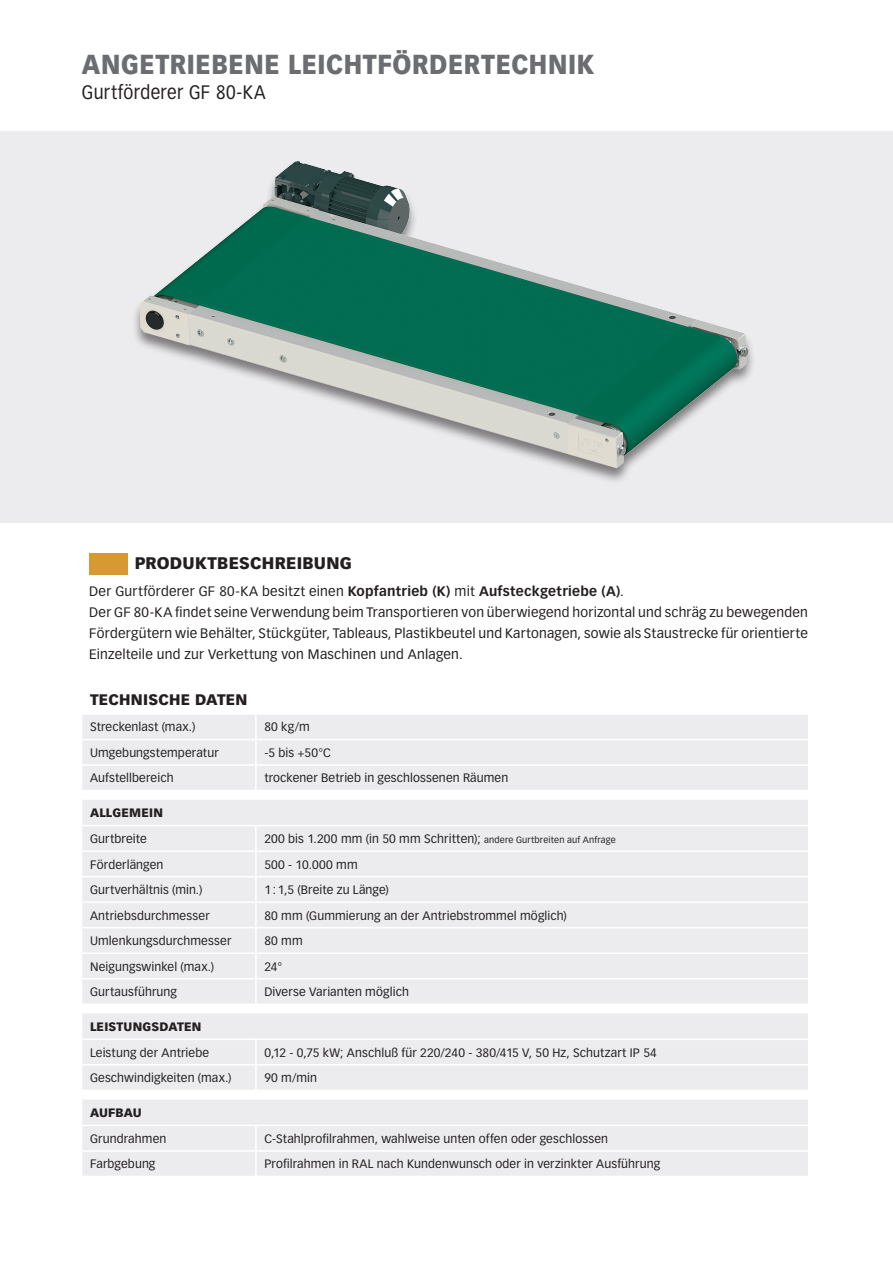
<style>
.page{position:relative;width:893px;height:1263px;background:#fff}
.page>*{position:absolute;margin:0;border:0;box-sizing:border-box;transform-origin:0 0}
.t1{font:900 27px "Vectora LT Std";letter-spacing:.02em;color:#6c6d70;scale:.9 1}
.t2{font:19.2px "Vectora LT Std";letter-spacing:.02em;color:#231f20;scale:.9 1}
.t3{font:900 16.5px "Vectora LT Std";letter-spacing:.01em;color:#231f20}
.t4{font:900 15px "Vectora LT Std";letter-spacing:.015em;color:#231f20}
.t5{font:13.5px/21px "Vectora LT Std";letter-spacing:.015em;color:#231f20;text-align:justify}
.t6{font:12px "Vectora LT Std";letter-spacing:.01em;color:#231f20}
.t7{font:900 12px "Vectora LT Std";letter-spacing:.015em;color:#231f20}
.s1{font-weight:700}
.s2{font-size:9px}
</style>
<div class="page">
<div style="left:0;top:132px;width:893px;height:391px;background:#ececee"></div>
<div style="left:82px;top:715px;width:726px;height:75px;background:#ececee"></div>
<div style="left:82px;top:800px;width:726px;height:376px;background:#ececee"></div>
<hr style="left:255px;top:715px;width:2px;height:24px;background:#fff">
<hr style="left:81px;top:739px;width:175px;height:1px;background:#fff">
<hr style="left:256px;top:739px;width:553px;height:1px;background:#fff">
<hr style="left:255px;top:740px;width:2px;height:24px;background:#fff">
<hr style="left:81px;top:764px;width:175px;height:2px;background:#fff">
<hr style="left:256px;top:764px;width:553px;height:2px;background:#fff">
<hr style="left:255px;top:766px;width:2px;height:24px;background:#fff">
<hr style="left:256px;top:825px;width:553px;height:1px;background:#fff">
<hr style="left:255px;top:826px;width:2px;height:24px;background:#fff">
<hr style="left:256px;top:850px;width:553px;height:2px;background:#fff">
<hr style="left:255px;top:852px;width:2px;height:24px;background:#fff">
<hr style="left:256px;top:876px;width:553px;height:1px;background:#fff">
<hr style="left:255px;top:877px;width:2px;height:24px;background:#fff">
<hr style="left:81px;top:901px;width:175px;height:2px;background:#fff">
<hr style="left:256px;top:901px;width:553px;height:2px;background:#fff">
<hr style="left:255px;top:903px;width:2px;height:24px;background:#fff">
<hr style="left:81px;top:927px;width:175px;height:1px;background:#fff">
<hr style="left:256px;top:927px;width:553px;height:1px;background:#fff">
<hr style="left:255px;top:928px;width:2px;height:24px;background:#fff">
<hr style="left:81px;top:952px;width:175px;height:2px;background:#fff">
<hr style="left:256px;top:952px;width:553px;height:2px;background:#fff">
<hr style="left:255px;top:954px;width:2px;height:24px;background:#fff">
<hr style="left:81px;top:978px;width:175px;height:1px;background:#fff">
<hr style="left:256px;top:978px;width:553px;height:1px;background:#fff">
<hr style="left:255px;top:979px;width:2px;height:24px;background:#fff">
<hr style="left:81px;top:1003px;width:175px;height:2px;background:#fff">
<hr style="left:256px;top:1003px;width:553px;height:2px;background:#fff">
<svg style="left:255px;top:1005px;width:2px;height:7px"></svg>
<hr style="left:255px;top:1040px;width:2px;height:24px;background:#fff">
<hr style="left:255px;top:1065px;width:2px;height:24px;background:#fff">
<hr style="left:81px;top:1089px;width:175px;height:2px;background:#fff">
<hr style="left:256px;top:1089px;width:553px;height:2px;background:#fff">
<svg style="left:255px;top:1091px;width:2px;height:7px"></svg>
<hr style="left:255px;top:1126px;width:2px;height:24px;background:#fff">
<hr style="left:255px;top:1152px;width:2px;height:24px;background:#fff">
<hr style="left:81px;top:825px;width:175px;height:1px;background:#fff">
<hr style="left:81px;top:850px;width:175px;height:2px;background:#fff">
<hr style="left:81px;top:876px;width:175px;height:1px;background:#fff">
<hr style="left:81px;top:1012px;width:175px;height:1px;background:#fff">
<hr style="left:256px;top:1012px;width:553px;height:1px;background:#fff">
<hr style="left:81px;top:1038px;width:175px;height:2px;background:#fff">
<hr style="left:256px;top:1038px;width:553px;height:2px;background:#fff">
<hr style="left:81px;top:1064px;width:175px;height:1px;background:#fff">
<hr style="left:256px;top:1064px;width:553px;height:1px;background:#fff">
<hr style="left:81px;top:1098px;width:175px;height:1px;background:#fff">
<hr style="left:256px;top:1098px;width:553px;height:1px;background:#fff">
<hr style="left:81px;top:1125px;width:175px;height:1px;background:#fff">
<hr style="left:256px;top:1125px;width:553px;height:1px;background:#fff">
<hr style="left:81px;top:1150px;width:175px;height:2px;background:#fff">
<hr style="left:256px;top:1150px;width:553px;height:2px;background:#fff">
<img style="left:141px;top:162px;width:607px;height:307px">
<div style="left:89px;top:553px;width:39px;height:22px;background:#d79a33"></div>
<p class="t1" style="left:82px;top:47px;width:571px">ANGETRIEBENE LEICHTFÖRDERTECHNIK</p>
<p class="t2" style="left:82px;top:81px;width:206px">Gurtförderer GF 80-KA</p>
<p class="t3" style="left:135px;top:553px;width:219px">PRODUKTBESCHREIBUNG</p>
<p class="t5" style="left:89px;top:581px;width:536px">Der Gurtförderer GF 80-KA besitzt einen <span class="s1">Kopfantrieb (K)</span> mit <span class="s1">Aufsteckgetriebe (A)</span>.</p>
<p class="t5" style="left:89px;top:602px;width:720px">Der GF 80-KA findet seine Verwendung beim Transportieren von überwiegend horizontal und schräg zu bewegenden Fördergütern wie Behälter, Stückgüter, Tableaus, Plastikbeutel und Kartonagen, sowie als Staustrecke für orientierte Einzelteile und zur Verkettung von Maschinen und Anlagen.</p>
<p class="t4" style="left:90px;top:690px;width:159px">TECHNISCHE DATEN</p>
<p class="t6" style="left:90px;top:720px;width:107px">Streckenlast (max.)</p>
<p class="t6" style="left:264px;top:720px;width:47px">80 kg/m</p>
<p class="t6" style="left:90px;top:746px;width:130px">Umgebungstemperatur</p>
<p class="t6" style="left:264px;top:746px;width:68px">-5 bis +50°C</p>
<p class="t6" style="left:90px;top:771px;width:85px">Aufstellbereich</p>
<p class="t6" style="left:264px;top:771px;width:245px">trockener Betrieb in geschlossenen Räumen</p>
<p class="t7" style="left:90px;top:805px;width:74px">ALLGEMEIN</p>
<p class="t6" style="left:90px;top:832px;width:58px">Gurtbreite</p>
<p class="t6" style="left:264px;top:832px;width:353px">200 bis 1.200 mm (in 50 mm Schritten); <span class="s2">andere Gurtbreiten auf Anfrage</span></p>
<p class="t6" style="left:90px;top:857px;width:75px">Förderlängen</p>
<p class="t6" style="left:264px;top:857px;width:95px">500 - 10.000 mm</p>
<p class="t6" style="left:90px;top:883px;width:114px">Gurtverhältnis (min.)</p>
<p class="t6" style="left:264px;top:883px;width:126px">1 :1,5 (Breite zu Länge)</p>
<p class="t6" style="left:90px;top:908px;width:121px">Antriebsdurchmesser</p>
<p class="t6" style="left:264px;top:908px;width:304px">80 mm (Gummierung an der Antriebstrommel möglich)</p>
<p class="t6" style="left:90px;top:934px;width:143px">Umlenkungsdurchmesser</p>
<p class="t6" style="left:264px;top:934px;width:40px">80 mm</p>
<p class="t6" style="left:90px;top:959px;width:126px">Neigungswinkel (max.)</p>
<p class="t6" style="left:264px;top:959px;width:19px">24°</p>
<p class="t6" style="left:90px;top:985px;width:89px">Gurtausführung</p>
<p class="t6" style="left:264px;top:985px;width:146px">Diverse Varianten möglich</p>
<p class="t7" style="left:90px;top:1019px;width:113px">LEISTUNGSDATEN</p>
<p class="t6" style="left:90px;top:1045px;width:121px">Leistung der Antriebe</p>
<p class="t6" style="left:264px;top:1045px;width:394px">0,12 - 0,75 kW; Anschluß für 220/240 - 380/415 V, 50 Hz, Schutzart IP 54</p>
<p class="t6" style="left:90px;top:1071px;width:143px">Geschwindigkeiten (max.)</p>
<p class="t6" style="left:264px;top:1071px;width:54px">90 m/min</p>
<p class="t7" style="left:90px;top:1105px;width:53px">AUFBAU</p>
<p class="t6" style="left:90px;top:1131px;width:78px">Grundrahmen</p>
<p class="t6" style="left:264px;top:1131px;width:345px">C-Stahlprofilrahmen, wahlweise unten offen oder geschlossen</p>
<p class="t6" style="left:90px;top:1157px;width:67px">Farbgebung</p>
<p class="t6" style="left:264px;top:1157px;width:397px">Profilrahmen in RAL nach Kundenwunsch oder in verzinkter Ausführung</p>
</div>
